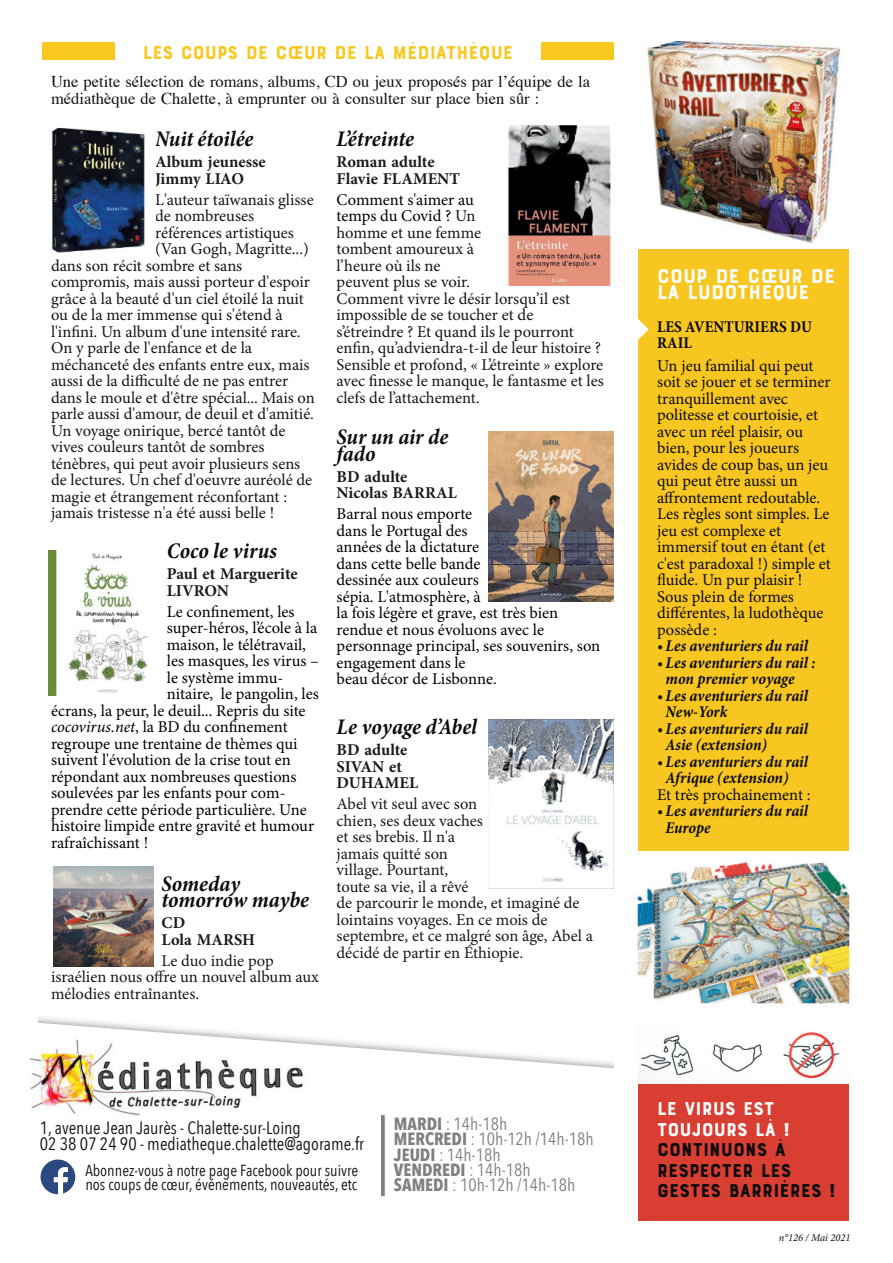
<style>
.page{position:relative;width:893px;height:1263px;background:#fff}
.page>*{position:absolute;margin:0;border:0;box-sizing:border-box;transform-origin:0 0}
.t1{font:italic 700 condensed 22.5px/16.5px "Minion Pro";letter-spacing:-.005em;color:#0b0b0b}
.t2{font:21px/16.5px "Bourton Base";color:#fff}
.t3{font:19.5px/20.5px "Bourton Base";color:#0b0b0b}
.t4{font:19.5px "Bourton Base";color:#f8c81f}
.t5{font:19.5px/20.5px "Bourton Base";color:#fff}
.t6{font:17.85px/15.8px "Avenir Next Condensed";color:#111}
.t7{font:17.7px/15.1px "Avenir Next Condensed";color:#808080}
.t8{font:16.5px/16.5px "Minion Pro";color:#151515}
.t9{font:16.5px/16.5px "Minion Pro";color:#000}
.t10{font:16.5px/16.5px "Minion Pro";color:#0b0b0b}
.t11{font:16.5px/16.5px "Minion Pro";color:#181817}
.t12{font:italic 700 condensed 16.5px/16.5px "Minion Pro";color:#0b0b0b}
.t13{font:16.5px/16.5px "Times";color:#111}
.t14{font:700 16.5px/16.5px "Minion Pro";color:#1b1b1b}
.t15{font:700 condensed 16.5px/16.5px "Minion Pro";color:#0b0b0b}
.t16{font:16.05px/14.1px "Avenir Next Condensed";color:#111}
.t17{font:italic 10.5px "Minion Pro";color:#111}
.s1{font-style:italic}
.s2{color:#000}
.s3{font-weight:700}
</style>
<div class="page">
<div style="left:541px;top:43px;width:73px;height:17px;background:#f8c81f"></div>
<div style="left:43px;top:43px;width:72px;height:17px;background:#f8c81f"></div>
<div style="left:638px;top:249px;width:210px;height:758px;background:#f8c620"></div>
<div style="left:638px;top:1083px;width:210px;height:137px;background:#d93e33"></div>
<img style="left:48px;top:550px;width:100px;height:145px">
<img style="left:489px;top:719px;width:125px;height:169px">
<img style="left:489px;top:432px;width:125px;height:169px">
<img style="left:54px;top:866px;width:99px;height:100px">
<svg style="left:638px;top:319px;width:11px;height:21px"></svg>
<img style="left:637px;top:1030px;width:203px;height:53px">
<svg style="left:39px;top:1017px;width:575px;height:180px"></svg>
<svg style="left:41px;top:1159px;width:34px;height:35px"></svg>
<svg style="left:381px;top:1117px;width:4px;height:77px"></svg>
<img style="left:29px;top:1036px;width:285px;height:82px">
<img style="left:51px;top:128px;width:94px;height:125px">
<img style="left:507px;top:126px;width:106px;height:160px">
<img style="left:642px;top:41px;width:200px;height:202px">
<img style="left:635px;top:851px;width:216px;height:156px">
<p class="t4" style="left:143px;top:44px;width:372px">LES COUPS DE CŒUR DE LA MÉDIATHÈQUE</p>
<p class="t13" style="left:51px;top:75px;width:541px">Une petite sélection de romans, albums, CD ou jeux proposés par l’équipe de la médiathèque de Chalette, à emprunter ou à consulter sur place bien sûr :</p>
<h1 class="t1" style="left:155px;top:133px;width:100px">Nuit étoilée</h1>
<p class="t14" style="left:155px;top:155px;width:112px">Album jeunesse<br>Jimmy LIAO</p>
<p class="t8" style="left:155px;top:193px;width:160px">L'auteur taïwanais glisse</p>
<p class="t8" style="left:155px;top:209px;width:101px">de nombreuses</p>
<p class="t8" style="left:155px;top:226px;width:140px">références artistiques</p>
<p class="t8" style="left:155px;top:242px;width:155px">(Van Gogh, Magritte...)</p>
<p class="t8" style="left:51px;top:259px;width:193px">dans son récit sombre et sans</p>
<p class="t8" style="left:51px;top:275px;width:260px">compromis, mais aussi porteur d'espoir</p>
<p class="t8" style="left:51px;top:292px;width:254px">grâce à la beauté d'un ciel étoilé la nuit</p>
<p class="t8" style="left:51px;top:308px;width:233px">ou de la mer immense qui s'étend à</p>
<p class="t8" style="left:51px;top:325px;width:251px">l'infini. Un album d'une intensité rare.</p>
<p class="t8" style="left:51px;top:341px;width:203px">On y parle de l'enfance et de la</p>
<p class="t8" style="left:51px;top:358px;width:260px">méchanceté des enfants entre eux, mais</p>
<p class="t8" style="left:51px;top:374px;width:239px">aussi de la difficulté de ne pas entrer</p>
<p class="t8" style="left:51px;top:391px;width:265px">dans le moule et d'être spécial... Mais on</p>
<p class="t8" style="left:51px;top:407px;width:265px">parle aussi d'amour, de deuil et d'amitié.</p>
<p class="t8" style="left:51px;top:424px;width:236px">Un voyage onirique, bercé tantôt de</p>
<p class="t8" style="left:51px;top:440px;width:215px">vives couleurs tantôt de sombres</p>
<p class="t8" style="left:51px;top:457px;width:251px">ténèbres, qui peut avoir plusieurs sens</p>
<p class="t8" style="left:51px;top:473px;width:263px">de lectures. Un chef d'oeuvre auréolé de</p>
<p class="t8" style="left:51px;top:490px;width:238px">magie et étrangement réconfortant :</p>
<p class="t8" style="left:51px;top:506px;width:225px">jamais tristesse n'a été aussi belle !</p>
<h1 class="t1" style="left:167px;top:545px;width:112px">Coco le virus</h1>
<p class="t14" style="left:167px;top:567px;width:132px">Paul et Marguerite<br>LIVRON</p>
<p class="t9" style="left:167px;top:605px;width:129px">Le confinement, les</p>
<p class="t9" style="left:167px;top:621px;width:152px">super-héros, l’école à la</p>
<p class="t9" style="left:167px;top:638px;width:141px">maison, le télétravail,</p>
<p class="t9" style="left:167px;top:654px;width:153px">les masques, les virus –</p>
<p class="t9" style="left:167px;top:671px;width:118px">le système immu-</p>
<p class="t9" style="left:167px;top:687px;width:153px">nitaire, le pangolin, les</p>
<p class="t9" style="left:51px;top:704px;width:256px">écrans, la peur, le deuil... Repris du site</p>
<p class="t9" style="left:51px;top:720px;width:238px"><span class="s1">cocovirus.net</span>, la BD du confinement</p>
<p class="t9" style="left:51px;top:737px;width:248px">regroupe une trentaine de thèmes qui</p>
<p class="t9" style="left:51px;top:753px;width:241px">suivent l'évolution de la crise tout en</p>
<p class="t9" style="left:51px;top:770px;width:247px">répondant aux nombreuses questions</p>
<p class="t9" style="left:51px;top:786px;width:236px">soulevées par les enfants pour com-</p>
<p class="t9" style="left:51px;top:803px;width:257px">prendre cette période particulière. Une</p>
<p class="t9" style="left:51px;top:819px;width:265px">histoire limpide entre gravité et humour</p>
<p class="t9" style="left:51px;top:836px;width:99px">rafraîchissant !</p>
<h1 class="t1" style="left:161px;top:877px;width:149px">Someday tomorrow maybe</h1>
<p class="t14" style="left:161px;top:916px;width:95px">CD<br>Lola MARSH</p>
<p class="t11" style="left:51px;top:954px;width:270px;text-indent:110px">Le duo indie pop israélien nous offre un nouvel album aux mélodies entraînantes.</p>
<h1 class="t1" style="left:337px;top:133px;width:79px">L’étreinte</h1>
<p class="t14" style="left:337px;top:155px;width:125px">Roman adulte<br>Flavie FLAMENT</p>
<p class="t8" style="left:337px;top:193px;width:269px"><span class="s2">Comment s'aimer au<br>temps du Covid ?</span> Un<br>homme et une femme<br>tombent amoureux à<br>l’heure où ils ne<br>peuvent plus se voir.<br>Comment vivre le désir lorsqu’il est impossible de se toucher et de s’étreindre ? Et quand ils le pourront enfin, qu’adviendra-t-il de leur histoire ?<br>Sensible et profond, « L’étreinte » explore avec finesse le manque, le fantasme et les clefs de l’attachement.</p>
<h1 class="t1" style="left:337px;top:431px;width:113px">Sur un air de fado</h1>
<p class="t14" style="left:337px;top:470px;width:122px">BD adulte<br>Nicolas BARRAL</p>
<p class="t9" style="left:337px;top:507px;width:265px">Barral nous emporte<br>dans le Portugal des<br>années de la dictature<br>dans cette belle bande<br>dessinée aux couleurs<br>sépia. L'atmosphère, à<br>la fois légère et grave, est très bien rendue et nous évoluons avec le personnage principal, ses souvenirs, son engagement dans le<br>beau décor de Lisbonne.</p>
<h1 class="t1" style="left:337px;top:721px;width:142px">Le voyage d’Abel</h1>
<p class="t14" style="left:337px;top:743px;width:83px">BD adulte<br>SIVAN et<br>DUHAMEL</p>
<p class="t11" style="left:337px;top:797px;width:258px">Abel vit seul avec son<br>chien, ses deux vaches<br>et ses brebis. Il n'a<br>jamais quitté son<br>village. Pourtant,<br>toute sa vie, il a rêvé<br>de parcourir le monde, et imaginé de lointains voyages. En ce mois de septembre, et ce malgré son âge, Abel a décidé de partir en Éthiopie.</p>
<p class="t6" style="left:40px;top:1120px;width:326px">1, avenue Jean Jaurès - Chalette-sur-Loing<br>02 38 07 24 90 - mediatheque.chalette@agorame.fr</p>
<p class="t16" style="left:85px;top:1163px;width:274px">Abonnez-vous à notre page Facebook pour suivre nos coups de cœur, événements, nouveautés, etc</p>
<p class="t7" style="left:394px;top:1117px;width:201px"><span class="s3">MARDI</span> : 14h-18h<br><span class="s3">MERCREDI</span> : 10h-12h /14h-18h<br><span class="s3">JEUDI</span> : 14h-18h<br><span class="s3">VENDREDI</span> : 14h-18h<br><span class="s3">SAMEDI</span> : 10h-12h /14h-18h</p>
<p class="t2" style="left:657px;top:270px;width:180px">COUP DE CŒUR DE<br>LA LUDOTHÈQUE</p>
<p class="t15" style="left:657px;top:320px;width:156px">LES AVENTURIERS DU<br>RAIL</p>
<p class="t10" style="left:657px;top:359px;width:175px">Un jeu familial qui peut soit se jouer et se terminer tranquillement avec politesse et courtoisie, et avec un réel plaisir, ou bien, pour les joueurs avides de coup bas, un jeu qui peut être aussi un affrontement redoutable.<br>Les règles sont simples. Le jeu est complexe et immersif tout en étant (et c'est paradoxal !) simple et fluide. Un pur plaisir !<br>Sous plein de formes différentes, la ludothèque possède :</p>
<p class="t12" style="left:657px;top:639px;width:153px">• Les aventuriers du rail</p>
<p class="t12" style="left:666px;top:656px;width:151px;text-indent:-9px">• Les aventuriers du rail : mon premier voyage</p>
<p class="t12" style="left:666px;top:689px;width:144px;text-indent:-9px">• Les aventuriers du rail<br>New-York</p>
<p class="t12" style="left:666px;top:722px;width:144px;text-indent:-9px">• Les aventuriers du rail<br>Asie (extension)</p>
<p class="t12" style="left:666px;top:755px;width:144px;text-indent:-9px">• Les aventuriers du rail<br>Afrique (extension)</p>
<p class="t10" style="left:657px;top:788px;width:155px">Et très prochainement :</p>
<p class="t12" style="left:666px;top:804px;width:144px;text-indent:-9px">• Les aventuriers du rail<br>Europe</p>
<p class="t5" style="left:657px;top:1101px;width:134px">LE VIRUS EST<br>TOUJOURS LÀ !</p>
<p class="t3" style="left:657px;top:1142px;width:180px">CONTINUONS À<br>RESPECTER LES<br>GESTES BARRIÈRES !</p>
<p class="t17" style="left:779px;top:1233px;width:73px">n°126 / Mai 2021</p>
</div>
